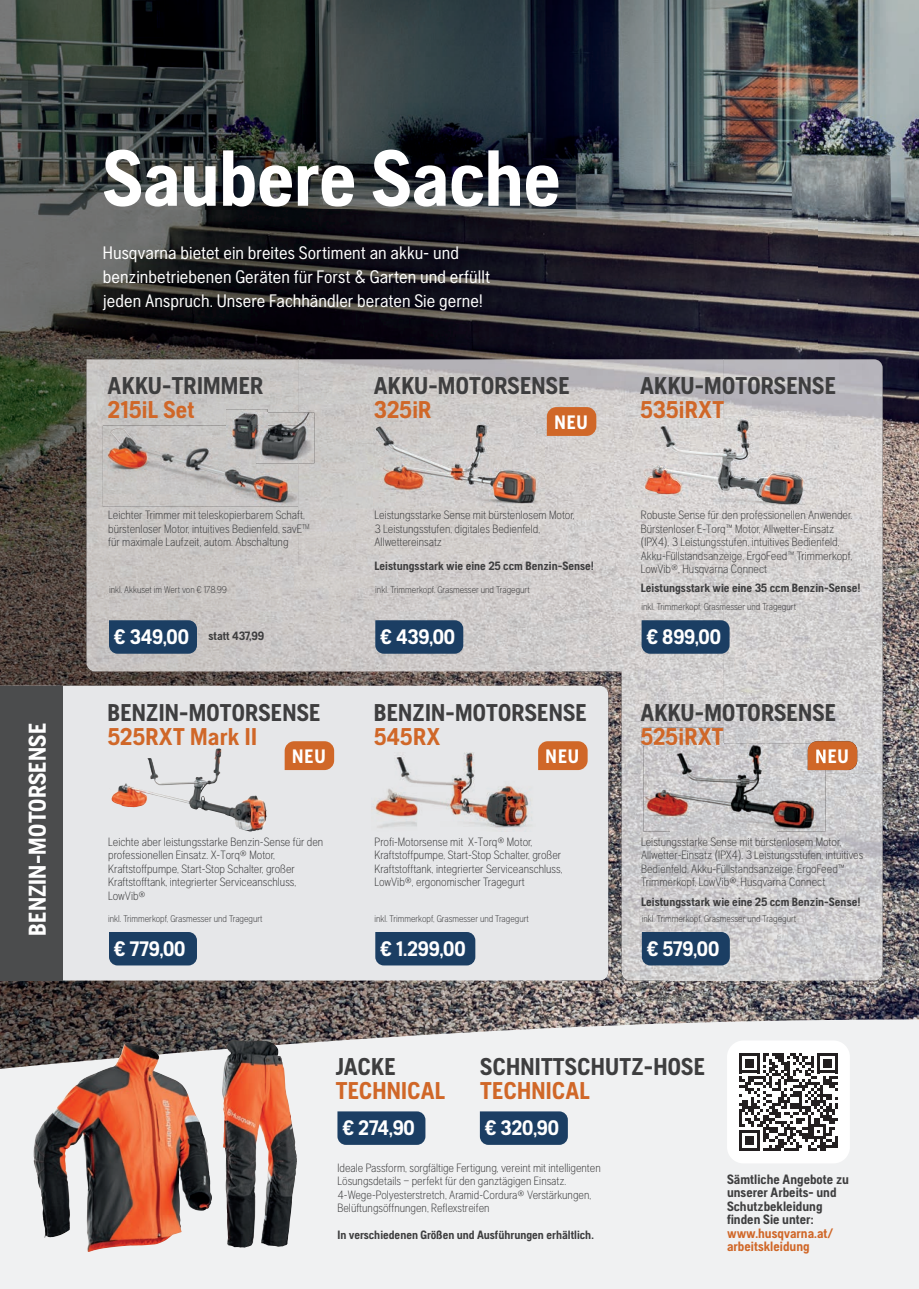
<style>
.page{position:relative;width:919px;height:1289px;background:#fff}
.page>*{position:absolute;margin:0;border:0;box-sizing:border-box;transform-origin:0 0}
.t1{font:700 79.2px "Husqvarna Gothic";letter-spacing:-.005em;color:#fff}
.t2{font:700 24.15px "Husqvarna Gothic";letter-spacing:.01em;color:#3e3e3f}
.t3{font:700 24.15px "Husqvarna Gothic";letter-spacing:.01em;color:#d06728}
.t4{font:700 24.15px "Husqvarna Gothic";letter-spacing:.01em;color:#fff}
.t5{font:700 20.85px "Husqvarna Gothic";color:#fff}
.t6{font:700 19.35px "Husqvarna Gothic";letter-spacing:.05em;color:#fff}
.t7{font:18px/24px "Husqvarna Gothic";letter-spacing:.005em;color:#fff}
.t8{font:700 13.5px/13.5px "Husqvarna Gothic";color:#3e3e3f}
.t9{font:700 13.5px/13.5px "Husqvarna Gothic";color:#d06728}
.t10{font:300 12px/13.5px "Husqvarna Gothic";color:#3e3e3f}
.t11{font:700 12px "Husqvarna Gothic";color:#3e3e3f}
.t12{font:300 9.75px "Husqvarna Gothic";color:#3e3e3f}
</style>
<div class="page">
<img style="left:0;top:0;width:816px;height:210px">
<img style="left:816px;top:0;width:102px;height:367px">
<img style="left:0;top:210px;width:306px;height:157px">
<img style="left:306px;top:210px;width:511px;height:149px">
<img style="left:0;top:367px;width:102px;height:318px">
<img style="left:868px;top:367px;width:50px;height:652px">
<img style="left:102px;top:671px;width:302px;height:14px">
<img style="left:562px;top:722px;width:101px;height:297px">
<img style="left:0;top:980px;width:562px;height:39px">
<img style="left:663px;top:980px;width:205px;height:39px">
<div style="left:63px;top:685px;width:545px;height:295px;background:#e6e7e9"></div>
<img style="left:86px;top:359px;width:637px;height:207px">
<img style="left:723px;top:359px;width:159px;height:414px">
<img style="left:86px;top:566px;width:318px;height:105px">
<img style="left:404px;top:566px;width:319px;height:156px">
<img style="left:621px;top:721px;width:102px;height:52px">
<img style="left:621px;top:773px;width:49px;height:207px">
<img style="left:776px;top:773px;width:106px;height:207px">
<img style="left:670px;top:831px;width:106px;height:149px">
<img style="left:641px;top:727px;width:82px;height:18px">
<div style="left:0;top:685px;width:63px;height:295px;background:#4b4c4d"></div>
<img style="left:632px;top:419px;width:190px;height:85px">
<img style="left:373px;top:422px;width:172px;height:83px">
<svg style="left:0;top:1019px;width:918px;height:269px;fill:#f0f1f2"></svg>
<img style="left:33px;top:1043px;width:93px;height:190px">
<img style="left:222px;top:1039px;width:11px;height:198px">
<div style="left:109px;top:620px;width:88px;height:33px;background:#1b3e63"></div>
<div style="left:375px;top:620px;width:88px;height:33px;background:#1b3e63"></div>
<div style="left:109px;top:932px;width:88px;height:33px;background:#1b3e63"></div>
<div style="left:641px;top:620px;width:88px;height:33px;background:#1b3e63"></div>
<div style="left:337px;top:1111px;width:88px;height:33px;background:#1b3e63"></div>
<div style="left:480px;top:1111px;width:88px;height:33px;background:#1b3e63"></div>
<div style="left:375px;top:932px;width:100px;height:33px;background:#1b3e63"></div>
<img style="left:103px;top:425px;width:195px;height:81px">
<img style="left:147px;top:748px;width:72px;height:35px">
<img style="left:371px;top:752px;width:164px;height:79px">
<div style="left:727px;top:1040px;width:122px;height:123px;background:#fff;border-radius:16px"></div>
<svg style="left:739px;top:1053px;width:98px;height:98px"></svg>
<svg style="left:284px;top:741px;width:50px;height:29px"></svg>
<svg style="left:538px;top:741px;width:49px;height:29px"></svg>
<svg style="left:546px;top:407px;width:50px;height:29px"></svg>
<img style="left:267px;top:412px;width:47px;height:51px">
<img style="left:256px;top:425px;width:42px;height:38px">
<img style="left:226px;top:409px;width:41px;height:42px">
<svg style="left:256px;top:412px;width:11px;height:13px"></svg>
<div style="left:641px;top:932px;width:88px;height:33px;background:#1b3e63"></div>
<svg style="left:807px;top:741px;width:50px;height:29px"></svg>
<img style="left:660px;top:420px;width:83px;height:33px">
<img style="left:376px;top:425px;width:103px;height:43px">
<img style="left:109px;top:429px;width:136px;height:57px">
<img style="left:643px;top:743px;width:182px;height:88px">
<img style="left:643px;top:743px;width:80px;height:2px">
<img style="left:807px;top:743px;width:18px;height:27px">
<img style="left:816px;top:749px;width:9px;height:14px">
<h2 class="t4" style="left:23px;top:935px;width:214px;rotate:-90deg">BENZIN-MOTORSENSE</h2>
<h1 class="t1" style="left:103px;top:132px;width:459px">Saubere Sache</h1>
<h3 class="t7" style="left:103px;top:241px;width:389px">Husqvarna bietet ein breites Sortiment an akku- und benzinbetriebenen Geräten für Forst &amp; Garten und erfüllt jeden Anspruch. Unsere Fachhändler beraten Sie gerne!</h3>
<h2 class="t2" style="left:107px;top:371px;width:157px">AKKU-TRIMMER</h2>
<h2 class="t3" style="left:107px;top:395px;width:89px">215iL Set</h2>
<h2 class="t2" style="left:374px;top:371px;width:197px">AKKU-MOTORSENSE</h2>
<h2 class="t3" style="left:374px;top:395px;width:59px">325iR</h2>
<h3 class="t6" style="left:554px;top:411px;width:35px">NEU</h3>
<h2 class="t2" style="left:640px;top:371px;width:197px">AKKU-MOTORSENSE</h2>
<h2 class="t3" style="left:640px;top:395px;width:85px">535iRXT</h2>
<p class="t10" style="left:108px;top:508px;width:203px">Leichter Trimmer mit teleskopierbarem Schaft, bürstenloser Motor, intuitives Bedienfeld, savE<sup>TM </sup>für maximale Laufzeit, autom. Abschaltung</p>
<p class="t10" style="left:374px;top:508px;width:202px">Leistungsstarke Sense mit bürstenlosem Motor,<br>3 Leistungsstufen, digitales Bedienfeld,<br>Allwettereinsatz</p>
<p class="t11" style="left:374px;top:559px;width:221px">Leistungsstark wie eine 25 ccm Benzin-Sense!</p>
<p class="t10" style="left:640px;top:508px;width:213px">Robuste Sense für den professionellen Anwender.<br>Bürstenloser E-Torq™ Motor, Allwetter-Einsatz (IPX4), 3 Leistungsstufen, intuitives Bedienfeld, Akku-Füllstandsanzeige, ErgoFeed™ Trimmerkopf, LowVib®, Husqvarna Connect</p>
<p class="t12" style="left:109px;top:584px;width:119px">inkl. Akkuset im Wert von € 178,99</p>
<p class="t12" style="left:375px;top:584px;width:156px">inkl. Trimmerkopf, Grasmesser und Tragegurt</p>
<p class="t11" style="left:640px;top:580px;width:221px">Leistungsstark wie eine 35 ccm Benzin-Sense!</p>
<p class="t12" style="left:641px;top:601px;width:156px">inkl. Trimmerkopf, Grasmesser und Tragegurt</p>
<h3 class="t5" style="left:114px;top:624px;width:76px">€ 349,00</h3>
<h3 class="t5" style="left:380px;top:624px;width:76px">€ 439,00</h3>
<p class="t11" style="left:208px;top:629px;width:57px">statt 437,99</p>
<h3 class="t5" style="left:647px;top:624px;width:76px">€ 899,00</h3>
<h2 class="t2" style="left:107px;top:698px;width:214px">BENZIN-MOTORSENSE</h2>
<h2 class="t3" style="left:107px;top:722px;width:151px">525RXT Mark II</h2>
<h2 class="t2" style="left:374px;top:698px;width:214px">BENZIN-MOTORSENSE</h2>
<h2 class="t3" style="left:374px;top:722px;width:68px">545RX</h2>
<h2 class="t2" style="left:640px;top:698px;width:197px">AKKU-MOTORSENSE</h2>
<h2 class="t3" style="left:640px;top:722px;width:85px">525iRXT</h2>
<h3 class="t6" style="left:292px;top:745px;width:35px">NEU</h3>
<h3 class="t6" style="left:545px;top:745px;width:35px">NEU</h3>
<h3 class="t6" style="left:815px;top:745px;width:35px">NEU</h3>
<p class="t10" style="left:108px;top:835px;width:217px">Leichte aber leistungsstarke Benzin-Sense für den professionellen Einsatz. X-Torq® Motor, Kraftstoffpumpe, Start-Stop Schalter, großer Kraftstofftank, integrierter Serviceanschluss, LowVib®</p>
<p class="t10" style="left:374px;top:835px;width:189px">Profi-Motorsense mit X-Torq® Motor, Kraftstoffpumpe, Start-Stop Schalter, großer Kraftstofftank, integrierter Serviceanschluss, LowVib®, ergonomischer Tragegurt</p>
<p class="t10" style="left:641px;top:835px;width:224px">Leistungsstarke Sense mit bürstenlosem Motor, Allwetter-Einsatz (IPX4), 3 Leistungsstufen, intuitives Bedienfeld, Akku-Füllstandsanzeige, ErgoFeed™ Trimmerkopf, LowVib®, Husqvarna Connect</p>
<p class="t11" style="left:641px;top:894px;width:221px">Leistungsstark wie eine 25 ccm Benzin-Sense!</p>
<p class="t12" style="left:108px;top:913px;width:156px">inkl. Trimmerkopf, Grasmesser und Tragegurt</p>
<p class="t12" style="left:374px;top:913px;width:156px">inkl. Trimmerkopf, Grasmesser und Tragegurt</p>
<p class="t12" style="left:641px;top:913px;width:156px">inkl. Trimmerkopf, Grasmesser und Tragegurt</p>
<h3 class="t5" style="left:114px;top:936px;width:73px">€ 779,00</h3>
<h3 class="t5" style="left:380px;top:936px;width:86px">€ 1.299,00</h3>
<h3 class="t5" style="left:647px;top:936px;width:74px">€ 579,00</h3>
<h2 class="t2" style="left:336px;top:1052px;width:61px">JACKE</h2>
<h2 class="t3" style="left:336px;top:1076px;width:111px">TECHNICAL</h2>
<h2 class="t2" style="left:480px;top:1052px;width:226px">SCHNITTSCHUTZ-HOSE</h2>
<h2 class="t3" style="left:480px;top:1076px;width:111px">TECHNICAL</h2>
<h3 class="t5" style="left:343px;top:1115px;width:74px">€ 274,90</h3>
<h3 class="t5" style="left:485px;top:1115px;width:75px">€ 320,90</h3>
<p class="t10" style="left:337px;top:1160px;width:265px">Ideale Passform, sorgfältige Fertigung, vereint mit intelligenten Lösungsdetails – perfekt für den ganztägigen Einsatz.<br>4-Wege-Polyesterstretch, Aramid-Cordura® Verstärkungen, Belüftungsöffnungen, Reflexstreifen</p>
<p class="t11" style="left:337px;top:1228px;width:258px">In verschiedenen Größen und Ausführungen erhältlich.</p>
<p class="t8" style="left:727px;top:1172px;width:123px">Sämtliche Angebote zu unserer Arbeits- und<br>Schutzbekleidung finden Sie unter:</p>
<p class="t9" style="left:727px;top:1226px;width:108px">www.husqvarna.at/ arbeitskleidung</p>
</div>
